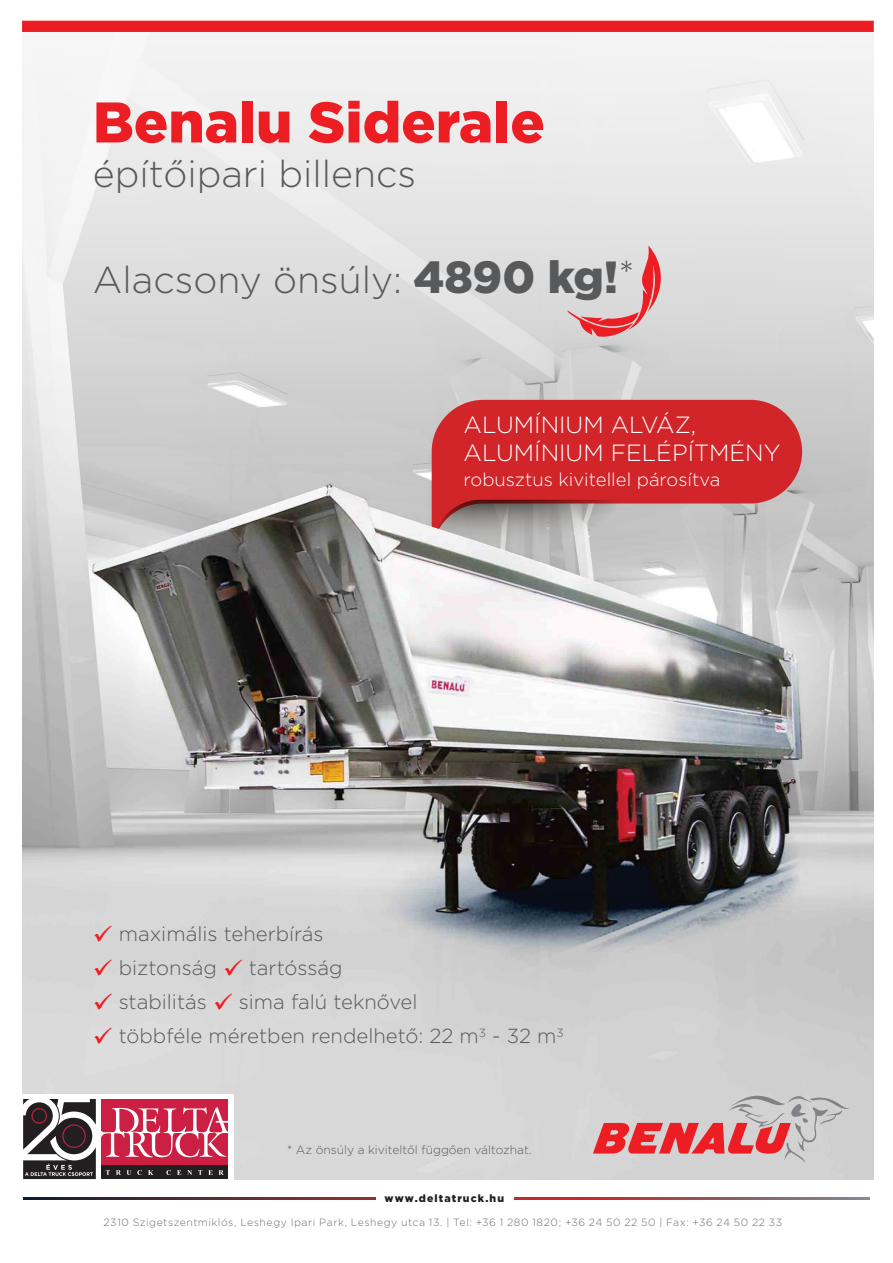
<style>
.page{position:relative;width:893px;height:1263px;background:#fff}
.page>*{position:absolute;margin:0;border:0;box-sizing:border-box;transform-origin:0 0}
.t1{font:900 57.15px "Gotham";color:#ed1d24}
.t2{font:300 37.5px "Gotham";color:#58595b}
.t3{font:300 23.4px/28.7px "Gotham";color:#fff}
.t4{font:300 20.4px "Gotham";color:#58595b}
.t5{font:300 18.45px "Gotham";color:#fff}
.t6{font:300 12px "Gotham";color:#58595b}
.t7{font:300 10.5px "Gotham";letter-spacing:.05em;color:#6d6e71}
.t8{font:900 10.5px "Gotham";letter-spacing:.1em;color:#231f20}
.s1{font-weight:900;font-size:45px}
.s2{color:#ed1d24}
</style>
<div class="page">
<img style="left:23px;top:611px;width:850px;height:568px">
<svg style="left:22px;top:20px;width:852px;height:591px"></svg>
<svg style="left:23px;top:1198px;width:847px;height:2px"></svg>
<div style="left:376px;top:1192px;width:137px;height:14px;background:#fff"></div>
<svg style="left:593px;top:1095px;width:256px;height:68px;background:#d4a6a8"></svg>
<div style="left:22px;top:21px;width:852px;height:11px;background:#ed1d24"></div>
<div style="left:21px;top:1094px;width:213px;height:89px;background:#fff"></div>
<svg style="left:23px;top:1099px;width:205px;height:80px"></svg>
<svg style="left:432px;top:400px;width:370px;height:36px;background:#d03236"></svg>
<img style="left:51px;top:436px;width:791px;height:563px">
<svg style="left:567px;top:246px;width:100px;height:93px;background:#debbbc"></svg>
<h1 class="t1" style="left:93px;top:83px;width:453px">Benalu Siderale</h1>
<h2 class="t2" style="left:93px;top:150px;width:325px">építőipari billencs</h2>
<h2 class="t2" style="left:93px;top:256px;width:543px">Alacsony önsúly: <span class="s1">4890 kg!</span>*</h2>
<p class="t3" style="left:464px;top:410px;width:318px">ALUMÍNIUM ALVÁZ,<br>ALUMÍNIUM FELÉPÍTMÉNY</p>
<p class="t5" style="left:464px;top:467px;width:258px">robusztus kivitellel párosítva</p>
<p class="t4" style="left:93px;top:921px;width:232px"><span class="s2">✓</span> maximális teherbírás</p>
<p class="t4" style="left:93px;top:955px;width:251px"><span class="s2">✓</span> biztonság <span class="s2">✓</span> tartósság</p>
<p class="t4" style="left:93px;top:989px;width:326px"><span class="s2">✓</span> stabilitás <span class="s2">✓</span> sima falú teknővel</p>
<p class="t4" style="left:93px;top:1023px;width:472px"><span class="s2">✓</span> többféle méretben rendelhető: 22 m<sup>3</sup> - 32 m<sup>3</sup></p>
<p class="t6" style="left:287px;top:1142px;width:246px">* Az önsúly a kiviteltől függően változhat.</p>
<p class="t8" style="left:384px;top:1191px;width:121px">www.deltatruck.hu</p>
<p class="t7" style="left:104px;top:1215px;width:680px">2310 Szigetszentmiklós, Leshegy Ipari Park, Leshegy utca 13. | Tel: +36 1 280 1820; +36 24 50 22 50 | Fax: +36 24 50 22 33</p>
</div>
